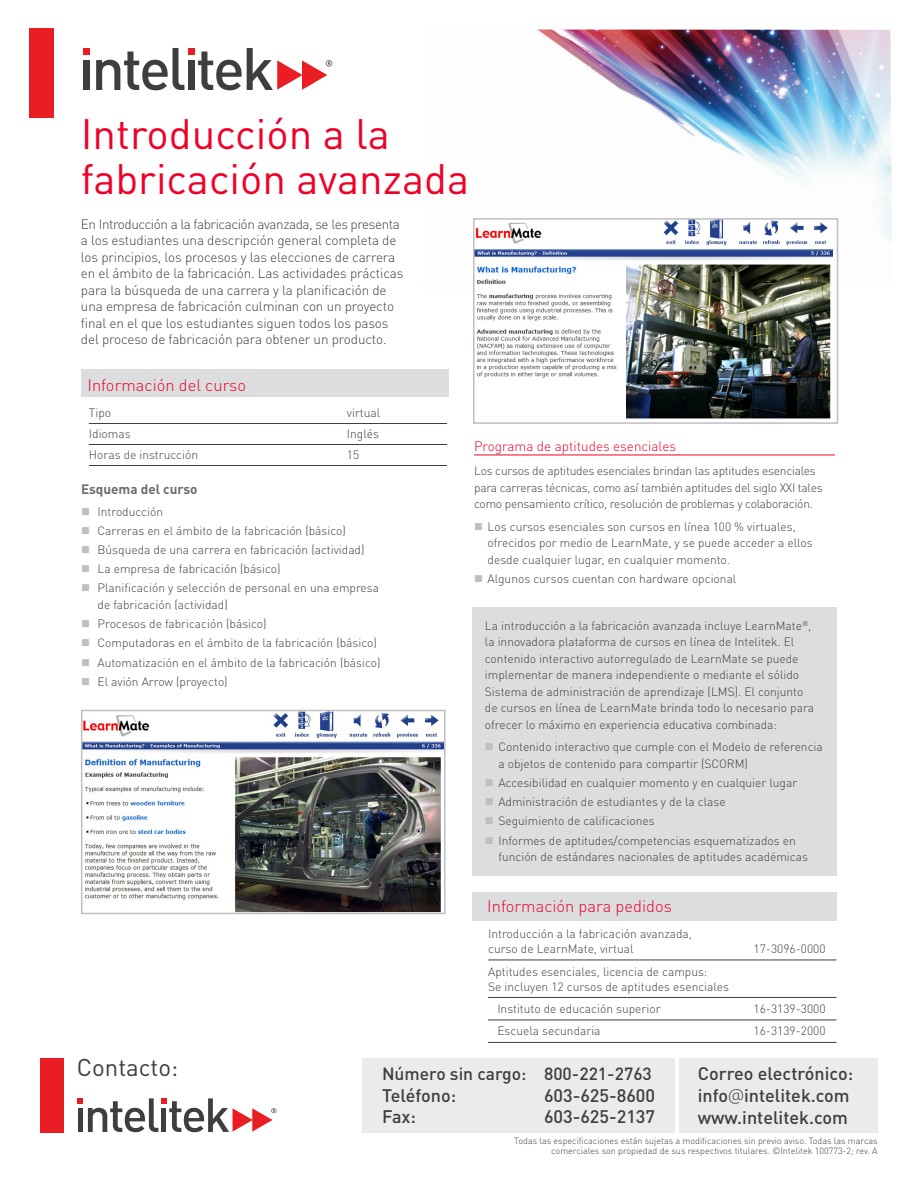
<style>
.page{position:relative;width:918px;height:1188px;background:#fff}
.page>*{position:absolute;margin:0;border:0;box-sizing:border-box;transform-origin:0 0}
._14_DS_header1{font:42px/45px "DINOT";color:#ef0027}
.t1{font:24px "DINOT";color:#3e3e3f}
.t2{font:500 18px/21.6px "DINOT";color:#3e3e3f}
.t3{font:500 17.4px "DINOT";color:#3e3e3f}
._14_DS_Header3{font:300 16.5px "DINOT";color:#ef0027}
._14_DS_bodytext{font:300 13.5px/16.5px "DINOT";letter-spacing:-.01em;color:#3e3e3f}
._14_DS_Headerr4{font:300 13.5px "DINOT";color:#ef0027}
._14_DS_bodytext_bold{font:700 13.5px "DINOT";color:#6c6d70}
._14_DS_spec_text{font:300 12px/16.5px "DINOT";color:#3e3e3f}
._14_DS_ordering{font:300 12px/15px "DINOT";color:#3e3e3f}
._14_DS_spec_text-2{font:300 12px/16.5px "DINOT";letter-spacing:-.02em;color:#3e3e3f}
._14_DS_copyright_tex{font:300 9px/10.5px "DINOT";color:#3e3e3f;text-align:right}
.s1{font-family:"Open Sans";font-weight:300}
</style>
<div class="page">
<img style="left:536px;top:29px;width:356px;height:260px">
<div style="left:84px;top:60px;width:6px;height:30px;background:#3e3e3f"></div>
<div style="left:83px;top:48px;width:7px;height:6px;background:#ea1d25"></div>
<svg style="left:96px;top:48px;width:236px;height:42px"></svg>
<div style="left:30px;top:28px;width:24px;height:89px;background:#ea1d25"></div>
<svg style="left:78px;top:1098px;width:198px;height:34px"></svg>
<div style="left:40px;top:1058px;width:24px;height:74px;background:#ea1d25"></div>
<div style="left:679px;top:1058px;width:199px;height:74px;background:#eaebec"></div>
<div style="left:362px;top:1058px;width:313px;height:74px;background:#eaebec"></div>
<hr style="left:488px;top:960px;width:348px;height:1px;background:#3e3e3f">
<hr style="left:488px;top:997px;width:348px;height:1px;background:#3e3e3f">
<hr style="left:488px;top:1020px;width:348px;height:1px;background:#3e3e3f">
<hr style="left:488px;top:1042px;width:348px;height:1px;background:#3e3e3f">
<img style="left:476px;top:221px;width:357px;height:198px">
<div style="left:473px;top:218px;width:365px;height:206px;border:2px solid #bebfc2"></div>
<hr style="left:474px;top:455px;width:361px;height:1px;background:#ef0027">
<div style="left:472px;top:607px;width:365px;height:269px;background:#dcdddf"></div>
<div style="left:472px;top:892px;width:365px;height:28px;background:#dcdddf"></div>
<img style="left:84px;top:713px;width:359px;height:198px">
<div style="left:81px;top:710px;width:365px;height:204px;border:2px solid #bebfc2"></div>
<hr style="left:89px;top:423px;width:358px;height:1px;background:#3e3e3f">
<hr style="left:89px;top:444px;width:358px;height:1px;background:#3e3e3f">
<hr style="left:89px;top:465px;width:358px;height:1px;background:#3e3e3f">
<div style="left:81px;top:370px;width:367px;height:27px;background:#dcdddf"></div>
<p class="_14_DS_header1" style="left:81px;top:111px;width:390px">Introducción laa fabricación avanzada</p>
<p class="_14_DS_bodytext" style="left:81px;top:216px;width:324px">En Introducción laa fabricación avanzada, se les presenta a los estudiantes una descripción general completa de los principios, los procesos y las elecciones de carrera en el ámbito de la fabricación. Las actividades prácticas para la búsqueda de una carrera lay planificación de una empresa de fabricación culminan con un proyecto final en el que los estudiantes siguen todos los pasos del proceso de fabricación para obtener un producto.</p>
<p class="_14_DS_Header3" style="left:87px;top:375px;width:160px">Información del curso</p>
<p class="_14_DS_ordering" style="left:89px;top:405px;width:24px">Tipo</p>
<p class="_14_DS_ordering" style="left:347px;top:405px;width:35px">virtual</p>
<p class="_14_DS_ordering" style="left:89px;top:426px;width:43px">Idiomas</p>
<p class="_14_DS_ordering" style="left:347px;top:426px;width:34px">Inglés</p>
<p class="_14_DS_ordering" style="left:89px;top:447px;width:111px">Horas de instrucción</p>
<p class="_14_DS_ordering" style="left:347px;top:447px;width:14px">15</p>
<p class="_14_DS_bodytext_bold" style="left:81px;top:481px;width:118px">Esquema del curso</p>
<p class="_14_DS_spec_text" style="left:98px;top:503px;width:67px">Introducción</p>
<p class="_14_DS_spec_text" style="left:98px;top:522px;width:250px">Carreras en el ámbito de la fabricación (básico(</p>
<p class="_14_DS_spec_text" style="left:98px;top:541px;width:268px">Búsqueda de una carrera en fabricación (actividad(</p>
<p class="_14_DS_spec_text" style="left:98px;top:561px;width:185px">La empresa de fabricación (básico(</p>
<p class="_14_DS_spec_text" style="left:98px;top:580px;width:283px">Planificación y selección de personal en una empresa de fabricación (actividad(</p>
<p class="_14_DS_spec_text" style="left:98px;top:615px;width:171px">Procesos de fabricación (básico(</p>
<p class="_14_DS_spec_text" style="left:98px;top:635px;width:281px">Computadoras en el ámbito de la fabricación (básico(</p>
<p class="_14_DS_spec_text" style="left:98px;top:654px;width:284px">Automatización en el ámbito de la fabricación (básico(</p>
<p class="_14_DS_spec_text" style="left:98px;top:673px;width:132px">El avión Arrow (proyecto(</p>
<p class="_14_DS_Headerr4" style="left:474px;top:438px;width:203px">Programa de aptitudes esenciales</p>
<p class="_14_DS_spec_text-2" style="left:474px;top:463px;width:350px">Los cursos de aptitudes esenciales brindan las aptitudes esenciales para carreras técnicas, como así también aptitudes del siglo XXI tales como pensamiento crítico, resolución de problemas y colaboración.</p>
<p class="_14_DS_spec_text" style="left:488px;top:518px;width:327px">Los cursos esenciales son cursos en línea 100 % virtuales, ofrecidos por medio de LearnMate y, se puede acceder a ellos desde cualquier lugar, en cualquier momento.</p>
<p class="_14_DS_spec_text" style="left:488px;top:570px;width:250px">Algunos cursos cuentan con hardware opcional</p>
<p class="_14_DS_spec_text" style="left:485px;top:617px;width:331px">La introducción laa fabricación avanzada incluye LearnMate ,<sup>R </sup>la innovadora plataforma de cursos en línea de Intelitek. El contenido interactivo autorregulado de LearnMate se puede implementar de manera independiente o mediante el sólido Sistema de administración de aprendizaje (LMS .) El conjunto de cursos en línea de LearnMate brinda todo lo necesario para ofrecer lo máximo en experiencia educativa combinada:</p>
<p class="_14_DS_spec_text" style="left:498px;top:739px;width:326px">Contenido interactivo que cumple con el Modelo de referencia a objetos de contenido para compartir (SCORM(</p>
<p class="_14_DS_spec_text" style="left:498px;top:774px;width:300px">Accesibilidad en cualquier momento y en cualquier lugar</p>
<p class="_14_DS_spec_text" style="left:498px;top:793px;width:229px">Administración de estudiantes y de la clase</p>
<p class="_14_DS_spec_text" style="left:498px;top:813px;width:158px">Seguimiento de calificaciones</p>
<p class="_14_DS_spec_text" style="left:498px;top:832px;width:311px">Informes de aptitudes/competencias esquematizados en función de estándares nacionales de aptitudes académicas</p>
<p class="_14_DS_Header3" style="left:487px;top:896px;width:186px">Información para pedidos</p>
<p class="_14_DS_ordering" style="left:488px;top:926px;width:205px">Introducción laa fabricación avanzada,</p>
<p class="_14_DS_ordering" style="left:488px;top:941px;width:147px">curso de LearnMate, virtual</p>
<p class="_14_DS_ordering" style="left:488px;top:964px;width:242px">Aptitudes esenciales, licencia de campus:<br>Se incluyen 12 cursos de aptitudes esenciales</p>
<p class="_14_DS_ordering" style="left:754px;top:941px;width:73px">17-3096-0000</p>
<p class="_14_DS_ordering" style="left:497px;top:1001px;width:165px">Instituto de educación superior</p>
<p class="_14_DS_ordering" style="left:754px;top:1001px;width:73px">16-3139-3000</p>
<p class="_14_DS_ordering" style="left:497px;top:1024px;width:105px">Escuela secundaria</p>
<p class="_14_DS_ordering" style="left:754px;top:1024px;width:73px">16-3139-2000</p>
<h2 class="t1" style="left:77px;top:1053px;width:103px">Contacto:</h2>
<h3 class="t3" style="left:382px;top:1063px;width:146px">Número sin cargo:</h3>
<h3 class="t3" style="left:544px;top:1063px;width:109px">800-221-2763</h3>
<h3 class="t2" style="left:698px;top:1063px;width:157px">Correo electrónico:</h3>
<h3 class="t2" style="left:382px;top:1084px;width:76px">Teléfono:</h3>
<h3 class="t2" style="left:382px;top:1106px;width:35px">Fax:</h3>
<h3 class="t2" style="left:544px;top:1084px;width:113px">603-625-8600</h3>
<h3 class="t2" style="left:544px;top:1106px;width:113px">603-625-2137</h3>
<h3 class="t2" style="left:698px;top:1084px;width:153px">info<span class="s1">@</span>intelitek.com www.intelitek.com</h3>
<p class="_14_DS_copyright_tex" style="left:514px;top:1135px;width:365px">Todas las especificaciones están sujetas a modificaciones sin previo aviso. Todas las marcas comerciales son propiedad de sus respectivos titulares ©. Intelitek 100773-2; rev A.</p>
</div>
